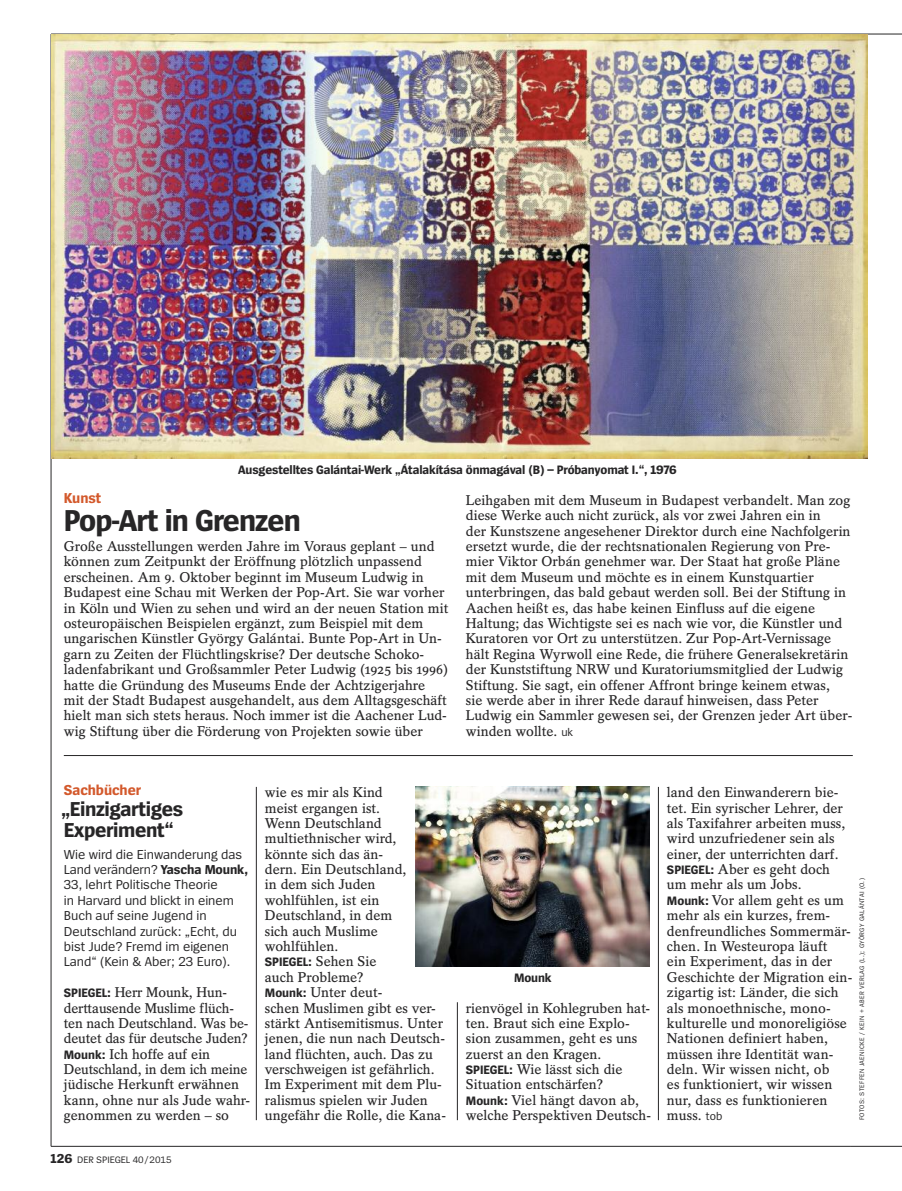
<style>
.page{position:relative;width:902px;height:1191px;background:#fff}
.page>*{position:absolute;margin:0;border:0;box-sizing:border-box;transform-origin:0 0}
.t1{font:700 31.5px "Spiegel Sans";letter-spacing:-.03em;color:#272627}
.t2{font:700 21px/21px "Spiegel Sans";letter-spacing:-.02em;color:#272627}
.t3{font:700 15px "Spiegel Sans";letter-spacing:-.005em;color:#d3592c}
.t4{font:600 14.1px/15.5px "Spiegel Serif";color:#272627}
.t5{font:13.5px/15.5px "Spiegel Sans";color:#272627}
.t6{font:700 12.75px "Spiegel Sans";letter-spacing:-.01em;color:#272627}
.t7{font:9.75px "Spiegel Sans";letter-spacing:-.005em;color:#272627}
.t8{font:6.75px "Spiegel Sans";letter-spacing:.05em;color:#272627}
.s1{font-family:"Spiegel Sans";font-weight:400;font-size:11.7px}
.s2{font-weight:700}
.s3{font-family:"Spiegel Sans";font-weight:700;font-size:12.75px}
.s4{font-weight:700;font-size:13.5px}
.s5{font-family:"Spiegel Serif";font-weight:600;font-size:14.1px}
</style>
<div class="page">
<hr style="left:850px;top:34px;width:51px;height:1px;background:#272627">
<hr style="left:256px;top:787px;width:1px;height:333px;background:#272627">
<hr style="left:457px;top:1002px;width:1px;height:118px;background:#272627">
<hr style="left:658px;top:787px;width:1px;height:333px;background:#272627">
<hr style="left:51px;top:34px;width:1px;height:1112px;background:#272627">
<hr style="left:51px;top:1146px;width:799px;height:1px;background:#272627">
<hr style="left:850px;top:1146px;width:51px;height:1px;background:#272627">
<hr style="left:64px;top:755px;width:788px;height:1px;background:#272627">
<img style="left:416px;top:787px;width:233px;height:179px">
<img style="left:51px;top:34px;width:816px;height:425px">
<p class="t6" style="left:238px;top:465px;width:440px">Ausgestelltes Galántai-Werk „Átalakítása önmagával (B) – Próbanyomat I.“, 1976</p>
<p class="t3" style="left:64px;top:492px;width:39px">Kunst</p>
<h1 class="t1" style="left:64px;top:509px;width:239px">Pop-Art in Grenzen</h1>
<p class="t4" style="left:64px;top:540px;width:386px">Große Ausstellungen werden Jahre im Voraus geplant – und können zum Zeitpunkt der Eröffnung plötzlich unpassend erscheinen. Am 9. Oktober beginnt im Museum Ludwig in Budapest eine Schau mit Werken der Pop-Art. Sie war vorher in Köln und Wien zu sehen und wird an der neuen Station mit osteuropäischen Beispielen ergänzt, zum Beispiel mit dem ungarischen Künstler György Galántai. Bunte Pop-Art in Un&shy;garn zu Zeiten der Flüchtlingskrise? Der deutsche Schoko&shy;ladenfabrikant und Großsammler Peter Ludwig (1925 bis 1996) hatte die Gründung des Museums Ende der Achtzigerjahre mit der Stadt Budapest ausgehandelt, aus dem Alltagsgeschäft hielt man sich stets heraus. Noch immer ist die Aachener Lud&shy;wig Stiftung über die Förderung von Projekten sowie über</p>
<p class="t4" style="left:466px;top:494px;width:388px">Leihgaben mit dem Museum in Budapest verbandelt. Man zog diese Werke auch nicht zurück, als vor zwei Jahren ein in<br>der Kunstszene angesehener Direktor durch eine Nachfolgerin ersetzt wurde, die der rechtsnationalen Regierung von Pre&shy;mier Viktor Orbán genehmer war. Der Staat hat große Pläne mit dem Museum und möchte es in einem Kunstquartier unterbringen, das bald gebaut werden soll. Bei der Stiftung in Aachen heißt es, das habe keinen Einfluss auf die eigene Haltung; das Wichtigste sei es nach wie vor, die Künstler und Kuratoren vor Ort zu unterstützen. Zur Pop-Art-Vernissage hält Regina Wyrwoll eine Rede, die frühere Generalsekretärin der Kunststiftung NRW und Kuratoriumsmitglied der Ludwig Stiftung. Sie sagt, ein offener Affront bringe keinem etwas,<br>sie werde aber in ihrer Rede darauf hinweisen, dass Peter Ludwig ein Sammler gewesen sei, der Grenzen jeder Art über&shy;winden wollte. <span class="s1">uk</span></p>
<p class="t3" style="left:64px;top:784px;width:79px">Sachbücher</p>
<h2 class="t2" style="left:61px;top:800px;width:124px">„Einzigartiges<br>Experiment“</h2>
<p class="t5" style="left:64px;top:847px;width:186px">Wie wird die Einwanderung das<br>Land verändern? <span class="s2">Yascha Mounk,<br></span>33, lehrt Politische Theorie<br>in Harvard und blickt in einem<br>Buch auf seine Jugend in<br>Deutschland zurück: „Echt, du bist Jude? Fremd im eigenen<br>Land“ (Kein &amp; Aber; 23 Euro).</p>
<p class="t4" style="left:64px;top:986px;width:188px"><span class="s3">SPIEGEL:</span> Herr Mounk, Hun&shy;derttausende Muslime flüch&shy;ten nach Deutschland. Was be&shy;deutet das für deutsche Juden?<br><span class="s3">Mounk:</span> Ich hoffe auf ein<br>Deutschland, in dem ich meine jüdische Herkunft erwähnen kann, ohne nur als Jude wahr&shy;genommen zu werden – so</p>
<p class="t7" style="left:51px;top:1156px;width:122px"><span class="s4">126</span> DER SPIEGEL 40/2015</p>
<p class="t4" style="left:265px;top:786px;width:143px">wie es mir als Kind meist ergangen ist.<br>Wenn Deutschland multiethnischer wird, könnte sich das än&shy;dern. Ein Deutschland, in dem sich Juden wohlfühlen, ist ein<br>Deutschland, in dem sich auch Muslime wohlfühlen.</p>
<p class="t6" style="left:265px;top:957px;width:113px">SPIEGEL: <span class="s5">Sehen Sie</span></p>
<p class="t4" style="left:265px;top:970px;width:183px">auch Probleme?<br><span class="s3">Mounk:</span> Unter deut-<br>schen Muslimen gibt es ver&shy;stärkt Antisemitismus. Unter jenen, die nun nach Deutsch&shy;land flüchten, auch. Das zu verschweigen ist gefährlich.<br>Im Experiment mit dem Plu&shy;ralismus spielen wir Juden ungefähr die Rolle, die Kana-</p>
<p class="t6" style="left:514px;top:973px;width:39px">Mounk</p>
<p class="t4" style="left:466px;top:1001px;width:187px">rienvögel in Kohlegruben hat&shy;ten. Braut sich eine Explo&shy;sion zusammen, geht es uns zuerst an den Kragen.<br><span class="s3">SPIEGEL:</span> Wie lässt sich die<br>Situation entschärfen?<br><span class="s3">Mounk:</span> Viel hängt davon ab, welche Perspektiven Deutsch-</p>
<p class="t4" style="left:666px;top:786px;width:187px">land den Einwanderern bie&shy;tet. Ein syrischer Lehrer, der als Taxifahrer arbeiten muss, wird unzufriedener sein als einer, der unterrichten darf.<br><span class="s3">SPIEGEL:</span> Aber es geht doch um mehr als um Jobs.<br><span class="s3">Mounk:</span> Vor allem geht es um mehr als ein kurzes, frem&shy;denfreundliches Sommermär&shy;chen. In Westeuropa läuft<br>ein Experiment, das in der<br>Geschichte der Migration ein&shy;zigartig ist: Länder, die sich als monoethnische, mono&shy;kulturelle und monoreligiöse<br>Nationen definiert haben, müssen ihre Identität wan&shy;deln. Wir wissen nicht, ob<br>es funktioniert, wir wissen nur, dass es funktionieren muss. <span class="s1">tob</span></p>
<p class="t8" style="left:859px;top:1120px;width:243px;rotate:-90deg">FOTOS: STEFFEN JAENICKE / KEIN + ABER VERLAG (L.); GYÖRGY GALÁNTAI (O.)</p>
</div>
